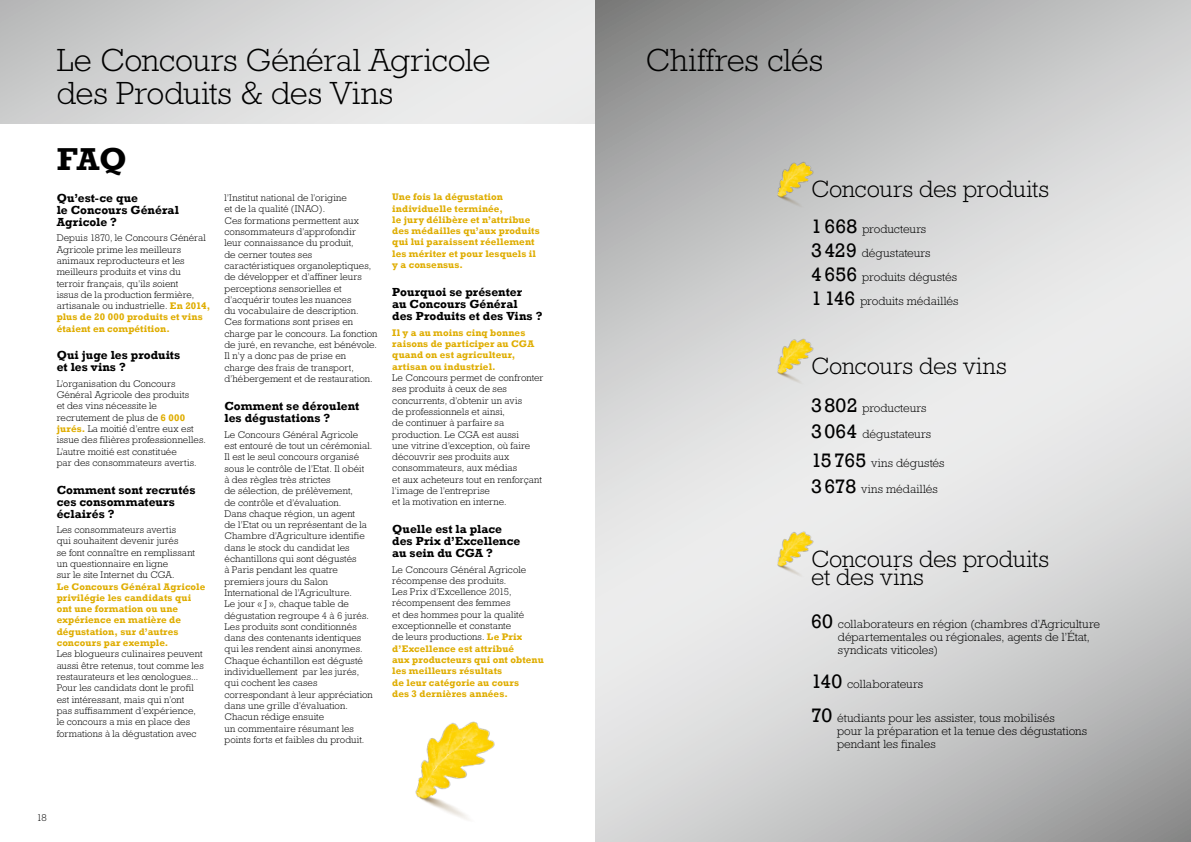
<style>
.page{position:relative;width:1191px;height:842px;background:#fff}
.page>*{position:absolute;margin:0;border:0;box-sizing:border-box;transform-origin:0 0}
.t1{font:300 32.5px/33px "Rockwell";letter-spacing:-.005em;color:#000}
.t2{font:700 32.5px "Rockwell";color:#000}
.t3{font:300 24px/18px "Rockwell";letter-spacing:-.005em;color:#000}
.t4{font:300 12px/13px "Rockwell";color:#000}
.t5{font:700 12px/12px "Rockwell";color:#000}
.t6{font:300 12px/26px "Rockwell";letter-spacing:.02em;color:#000}
.t7{font:300 10px "Rockwell";color:#000}
.t8{font:300 9.8px/11.3px "Rockwell";letter-spacing:.005em;color:#000}
.t9{font:700 9.8px/11.3px "Rockwell";letter-spacing:.01em;color:#dfad00}
.s1{font-weight:700;color:#dfad00}
.s2{font-weight:400;font-size:20px}
</style>
<div class="page">
<div style="left:0;top:0;width:595px;height:123px;background:linear-gradient(to right,#c5c6c6,#f1f2f2)"></div>
<svg style="left:595px;top:0;width:596px;height:842px"></svg>
<img style="left:757px;top:159px;width:77px;height:61px">
<img style="left:757px;top:335px;width:77px;height:61px">
<img style="left:757px;top:528px;width:77px;height:61px">
<img style="left:415px;top:721px;width:80px;height:99px">
<h1 class="t1" style="left:57px;top:43px;width:435px">Le Concours Général Agricole des Produits &amp; des Vins</h1>
<h1 class="t1" style="left:645px;top:43px;width:179px">Chiffres clés</h1>
<h1 class="t2" style="left:57px;top:139px;width:72px">FAQ</h1>
<p class="t5" style="left:57px;top:192px;width:124px">Qu’est-ce que<br>le Concours Général<br>Agricole ?</p>
<p class="t8" style="left:57px;top:232px;width:155px">Depuis 1870, le Concours Général<br>Agricole prime les meilleurs animaux reproducteurs et les meilleurs produits et vins du terroir français, qu’ils soient<br>issus de la production fermière, artisanale ou industrielle. <span class="s1">En 2014, plus de 20 000 produits et vins étaient en compétition.</span></p>
<p class="t5" style="left:57px;top:349px;width:125px">Qui juge les produits et les vins ?</p>
<p class="t8" style="left:57px;top:378px;width:151px">L’organisation du Concours<br>Général Agricole des produits<br>et des vins nécessite le recrutement de plus de <span class="s1">6 000 jurés.</span> La moitié d’entre eux est issue des filières professionnelles.<br>L’autre moitié est constituée<br>par des consommateurs avertis.</p>
<p class="t5" style="left:57px;top:483px;width:140px">Comment sont recrutés ces consommateurs éclairés ?</p>
<p class="t8" style="left:57px;top:524px;width:140px">Les consommateurs avertis<br>qui souhaitent devenir jurés<br>se font connaître en remplissant un questionnaire en ligne<br>sur le site Internet du CGA.</p>
<p class="t9" style="left:57px;top:581px;width:150px">Le Concours Général Agricole privilégie les candidats qui ont une formation ou une expérience en matière de dégustation, sur d’autres concours par exemple.</p>
<p class="t8" style="left:57px;top:648px;width:149px">Les blogueurs culinaires peuvent aussi être retenus, tout comme les restaurateurs et les œnologues...<br>Pour les candidats dont le profil est intéressant, mais qui n’ont<br>pas suffisamment d’expérience, le concours a mis en place des formations à la dégustation avec</p>
<p class="t8" style="left:224px;top:192px;width:154px">l’Institut national de l’origine<br>et de la qualité (INAO).<br>Ces formations permettent aux consommateurs d’approfondir<br>leur connaissance du produit,<br>de cerner toutes ses caractéristiques organoleptiques, de développer et d’affiner leurs perceptions sensorielles et d’acquérir toutes les nuances<br>du vocabulaire de description.<br>Ces formations sont prises en charge par le concours. La fonction de juré, en revanche, est bénévole.<br>Il n’y a donc pas de prise en charge des frais de transport, d’hébergement et de restauration.</p>
<p class="t5" style="left:224px;top:400px;width:136px">Comment se déroulent les dégustations ?</p>
<p class="t8" style="left:224px;top:429px;width:150px">Le Concours Général Agricole est entouré de tout un cérémonial.<br>Il est le seul concours organisé sous le contrôle de l’Etat. Il obéit<br>à des règles très strictes<br>de sélection, de prélèvement,<br>de contrôle et d’évaluation.<br>Dans chaque région, un agent<br>de l’Etat ou un représentant de la<br>Chambre d’Agriculture identifie dans le stock du candidat les échantillons qui sont dégustés<br>à Paris pendant les quatre premiers jours du Salon<br>International de l’Agriculture.<br>Le jour « J », chaque table de dégustation regroupe 4 à 6 jurés.<br>Les produits sont conditionnés dans des contenants identiques qui les rendent ainsi anonymes.<br>Chaque échantillon est dégusté individuellement par les jurés, qui cochent les cases correspondant à leur appréciation dans une grille d’évaluation.<br>Chacun rédige ensuite<br>un commentaire résumant les points forts et faibles du produit.</p>
<p class="t9" style="left:392px;top:191px;width:149px">Une fois la dégustation individuelle terminée,<br>le jury délibère et n’attribue des médailles qu’aux produits qui lui paraissent réellement les mériter et pour lesquels il y a consensus.</p>
<p class="t5" style="left:392px;top:286px;width:152px">Pourquoi se présenter<br>au Concours Général<br>des Produits et des Vins ?</p>
<p class="t9" style="left:392px;top:327px;width:143px">Il y a au moins cinq bonnes raisons de participer au CGA quand on est agriculteur, artisan ou industriel.</p>
<p class="t8" style="left:392px;top:372px;width:153px">Le Concours permet de confronter ses produits à ceux de ses concurrents, d’obtenir un avis<br>de professionnels et ainsi,<br>de continuer à parfaire sa production. Le CGA est aussi<br>une vitrine d’exception, où faire découvrir ses produits aux consommateurs, aux médias<br>et aux acheteurs tout en renforçant l’image de l’entreprise<br>et la motivation en interne.</p>
<p class="t5" style="left:392px;top:523px;width:130px">Quelle est la place des Prix d’Excellence au sein du CGA ?</p>
<p class="t8" style="left:392px;top:563px;width:153px">Le Concours Général Agricole récompense des produits.<br>Les Prix d’Excellence 2015, récompensent des femmes<br>et des hommes pour la qualité exceptionnelle et constante<br>de leurs productions. <span class="s1">Le Prix d’Excellence est attribué<br>aux producteurs qui ont obtenu les meilleurs résultats<br>de leur catégorie au cours<br>des 3 dernières années.</span></p>
<h2 class="t3" style="left:811px;top:180px;width:240px">Concours des produits</h2>
<p class="t4" style="left:811px;top:217px;width:149px;line-height:24px"><span class="s2">1668</span> producteurs<br><span class="s2">3429</span> dégustateurs<br><span class="s2">4656</span> produits dégustés<br><span class="s2">1146</span> produits médaillés</p>
<h2 class="t3" style="left:811px;top:357px;width:197px">Concours des vins</h2>
<p class="t4" style="left:811px;top:395px;width:122px;line-height:26px"><span class="s2">3802</span> producteurs<br><span class="s2">3064</span> dégustateurs</p>
<p class="t6" style="left:811px;top:450px;width:135px"><span class="s2">15765</span> vins dégustés<br><span class="s2">3678</span> vins médaillés</p>
<h2 class="t3" style="left:811px;top:550px;width:240px">Concours des produits et des vins</h2>
<p class="t4" style="left:838px;top:618px;width:264px;text-indent:-27px"><span class="s2">60</span> collaborateurs en région (chambres d’Agriculture départementales ou régionales, agents de l’État, syndicats viticoles)</p>
<p class="t4" style="left:811px;top:677px;width:114px"><span class="s2">140</span> collaborateurs</p>
<p class="t4" style="left:837px;top:711px;width:252px;text-indent:-26px"><span class="s2">70</span> étudiants pour les assister, tous mobilisés<br>pour la préparation et la tenue des dégustations pendant les finales</p>
<p class="t7" style="left:37px;top:812px;width:12px">18</p>
</div>
